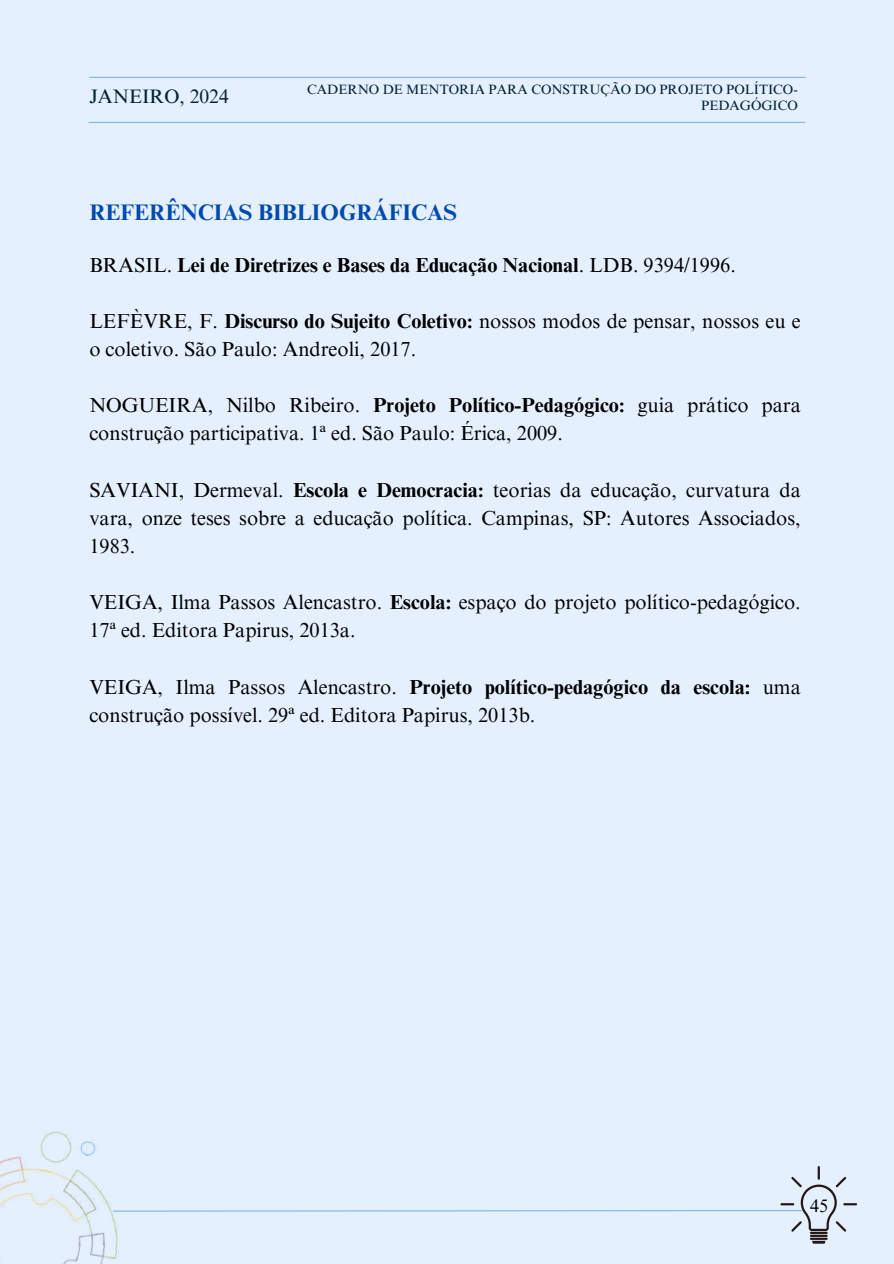
<style>
.page{position:relative;width:894px;height:1264px;background:#fff}
.page>*{position:absolute;margin:0;border:0;box-sizing:border-box;transform-origin:0 0}
.t1{font:700 22.5px "Times NRMT Pro";color:#004aad}
.t2{font:20.25px/28.2px "Times NRMT Pro";color:#000}
.t3{font:700 20.25px "Times NRMT Pro";color:#000}
.t4{font:19.5px "Times NRMT Pro";color:#022135}
.t5{font:18px "Times NRMT Pro";color:#000}
.t6{font:13.5px/15.8px "Times NRMT Pro";color:#022135;text-align:right}
.s1{font-weight:400}
.s2{font-weight:700}
</style>
<div class="page">
<div style="left:0;top:0;width:893px;height:1263px;background:#e5f0ff"></div>
<hr style="left:89px;top:122px;width:715px;height:1px;background:#7bb7e0">
<hr style="left:89px;top:77px;width:716px;height:1px;background:#7bb7e0">
<img style="left:0;top:1131px;width:118px;height:132px">
<svg style="left:112px;top:1165px;width:744px;height:78px"></svg>
<p class="t4" style="left:89px;top:89px;width:141px">JANEIRO, 2024</p>
<p class="t6" style="left:307px;top:83px;width:492px">CADERNO DE MENTORIA PARA CONSTRUÇÃO DO PROJETO POLÍTICO-<br>PEDAGÓGICO</p>
<p class="t1" style="left:89px;top:204px;width:369px">REFERÊNCIAS BIBLIOGRÁFICAS</p>
<p class="t3" style="left:89px;top:257px;width:647px"><span class="s1">BRASIL.</span> Lei de Diretrizes e Bases da Educação Nacional<span class="s1">. LDB. 9394/1996.</span></p>
<p class="t2" style="left:89px;top:309px;width:712px">LEFÈVRE, F. <span class="s2">Discurso do Sujeito Coletivo:</span> nossos modos de pensar, nossos eu e o coletivo. São Paulo: Andreoli, 2017.</p>
<p class="t2" style="left:89px;top:394px;width:712px">NOGUEIRA, Nilbo Ribeiro. <span class="s2">Projeto Político-Pedagógico:</span> guia prático para construção participativa. 1ª ed. São Paulo: Érica, 2009.</p>
<p class="t2" style="left:89px;top:478px;width:712px;text-align:justify">SAVIANI, Dermeval. <span class="s2">Escola e Democracia:</span> teorias da educação, curvatura da vara, onze teses sobre a educação política. Campinas, SP: Autores Associados, 1983.</p>
<p class="t2" style="left:89px;top:590px;width:712px">VEIGA, Ilma Passos Alencastro. <span class="s2">Escola:</span> espaço do projeto político-pedagógico.<br>17ª ed. Editora Papirus, 2013a.</p>
<p class="t2" style="left:89px;top:675px;width:712px">VEIGA, Ilma Passos Alencastro. <span class="s2">Projeto político-pedagógico da escola:</span> uma construção possível. 29ª ed. Editora Papirus, 2013b.</p>
<p class="t5" style="left:810px;top:1198px;width:19px">45</p>
</div>
